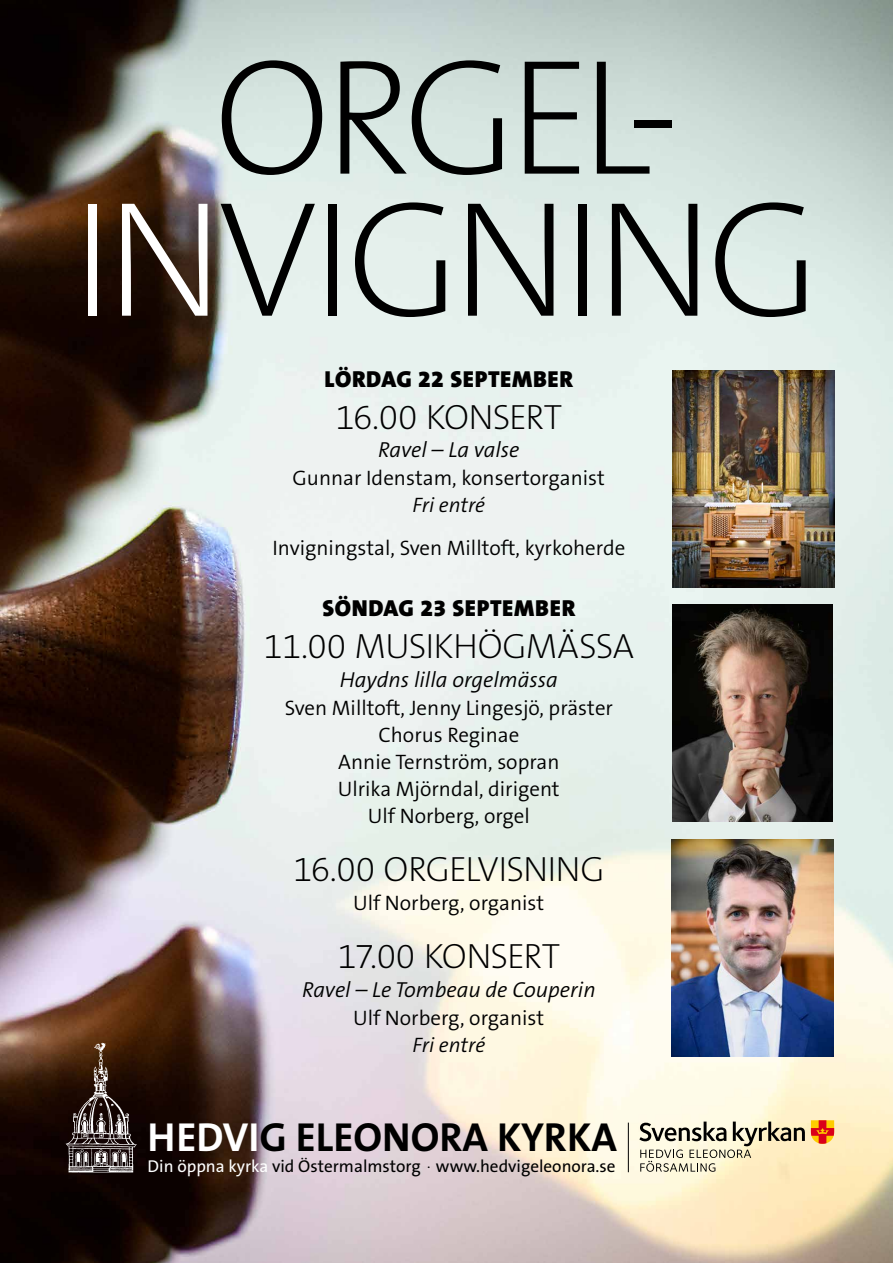
<style>
.page{position:relative;width:893px;height:1263px;background:#fff}
.page>*{position:absolute;margin:0;border:0;box-sizing:border-box;transform-origin:0 0}
.t1{font:200 165.75px/142.1px "The Sans B2";letter-spacing:-.05em;color:#000;text-align:center}
.t2{font:700 40.72px "The Sans B7";color:#000}
.t3{font:200 35.25px "The Sans B2";letter-spacing:-.03em;color:#000}
.t4{font:900 23.25px "The Sans B9";letter-spacing:.03em;color:#000}
.t5{font:italic 300 21.83px "The Sans B4";color:#000}
.t6{font:300 21px/27px "The Sans B4";color:#000;text-align:center}
.t7{font:italic 300 21px "The Sans B4";letter-spacing:-.005em;color:#000}
.t8{font:17.17px "The Sans B5 Plain";color:#000}
.t9{font:700 10.5px "The Sans B7";color:#000}
.s1{color:#fff}
</style>
<div class="page">
<img style="left:0;top:0;width:893px;height:1263px">
<svg style="left:639px;top:1121px;width:166px;height:51px;background:#cec7ac"></svg>
<svg style="left:811px;top:1120px;width:23px;height:24px"></svg>
<img style="left:60px;top:1042px;width:79px;height:132px">
<hr style="left:628px;top:1122px;width:1px;height:50px;background:#000">
<img style="left:672px;top:605px;width:160px;height:217px">
<img style="left:671px;top:839px;width:162px;height:217px">
<img style="left:672px;top:370px;width:162px;height:217px">
<h1 class="t1" style="left:72px;top:52px;width:751px">ORGEL-<br><span class="s1">IN</span>VIGNING</h1>
<p class="t4" style="left:325px;top:366px;width:250px">LÖRDAG 22 SEPTEMBER</p>
<h3 class="t3" style="left:335px;top:398px;width:228px">16.00 KONSERT</h3>
<p class="t5" style="left:378px;top:438px;width:143px">Ravel – La valse</p>
<p class="t6" style="left:292px;top:465px;width:314px">Gunnar Idenstam, konsertorganist</p>
<p class="t7" style="left:412px;top:494px;width:74px">Fri entré</p>
<p class="t6" style="left:272px;top:535px;width:354px">Invigningstal, Sven Milltoft, kyrkoherde</p>
<p class="t4" style="left:322px;top:596px;width:254px">SÖNDAG 23 SEPTEMBER</p>
<h3 class="t3" style="left:264px;top:628px;width:372px">11.00 MUSIKHÖGMÄSSA</h3>
<p class="t5" style="left:340px;top:668px;width:219px">Haydns lilla orgelmässa</p>
<p class="t6" style="left:285px;top:695px;width:330px">Sven Milltoft, Jenny Lingesjö, präster<br>Chorus Reginae<br>Annie Ternström, sopran<br>Ulrika Mjörndal, dirigent<br>Ulf Norberg, orgel</p>
<h3 class="t3" style="left:293px;top:850px;width:313px">16.00 ORGELVISNING</h3>
<p class="t6" style="left:353px;top:890px;width:193px">Ulf Norberg, organist</p>
<h3 class="t3" style="left:338px;top:937px;width:224px">17.00 KONSERT</h3>
<p class="t5" style="left:302px;top:978px;width:295px">Ravel – Le Tombeau de Couperin</p>
<p class="t6" style="left:353px;top:1005px;width:193px">Ulf Norberg, organist</p>
<p class="t7" style="left:412px;top:1033px;width:74px">Fri entré</p>
<h2 class="t2" style="left:148px;top:1115px;width:471px"><span class="s1">HEDVI</span>G ELEONORA KYRKA</h2>
<p class="t8" style="left:148px;top:1157px;width:469px"><span class="s1">Din öppna kyrka</span> vid Östermalmstorg www.hedvigeleonora.se</p>
<p class="t9" style="left:427px;top:1159px;width:4px">.</p>
</div>
